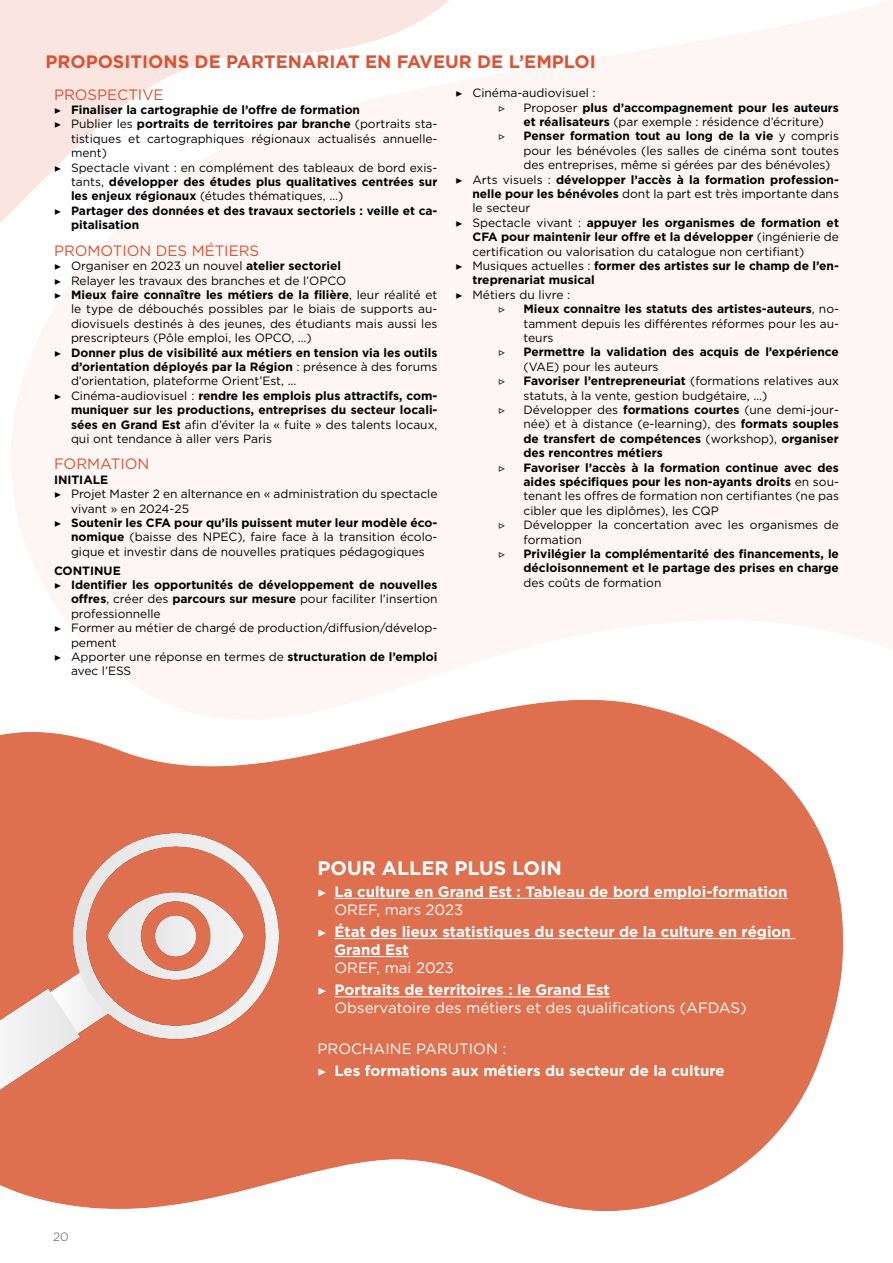
<style>
.page{position:relative;width:893px;height:1263px;background:#fff}
.page>*{position:absolute;margin:0;border:0;box-sizing:border-box;transform-origin:0 0}
.t1{font:700 19.5px "Gotham";color:#fff}
.t2{font:700 18px "Gotham";color:#df5134}
.t3{font:700 15px/18px "Gotham";color:#fff}
.t4{font:15px "Gotham";color:#fff}
.t5{font:15px "Gotham";color:#df5134}
.t6{font:700 12px/14.4px "Gotham";color:#000}
.t7{font:12px/14.4px "Gotham";color:#000}
.t8{font:12px "Minion Pro";color:#000}
.t9{font:300 12px "Gotham";color:#575756}
.s1{font-family:"Minion Pro";font-weight:400}
.s2{font-weight:400}
.s3{font-family:"Minion Pro"}
.s4{font-weight:700}
</style>
<div class="page">
<img style="left:0;top:0;width:893px;height:1211px">
<hr style="left:334px;top:898px;width:453px;height:1px;background:#fff">
<hr style="left:334px;top:938px;width:461px;height:1px;background:#fff">
<hr style="left:334px;top:956px;width:75px;height:1px;background:#fff">
<hr style="left:334px;top:996px;width:276px;height:1px;background:#fff">
<img style="left:0;top:833px;width:279px;height:294px">
<h2 class="t2" style="left:45px;top:50px;width:552px">PROPOSITIONS DE PARTENARIAT EN FAVEUR DE L’EMPLOI</h2>
<p class="t5" style="left:54px;top:85px;width:111px">PROSPECTIVE</p>
<p class="t6" style="left:54px;top:102px;width:308px"><span class="s1">▶</span> Finaliser la cartographie de l’offre de formation</p>
<p class="t6" style="left:54px;top:117px;width:385px"><span class="s1">▶</span> <span class="s2">Publier les</span> portraits de territoires par branche <span class="s2">(portraits sta-</span></p>
<p class="t7" style="left:71px;top:131px;width:368px">tistiques et cartographiques régionaux actualisés annuelle-</p>
<p class="t7" style="left:71px;top:145px;width:37px">ment)</p>
<p class="t7" style="left:54px;top:160px;width:385px"><span class="s3">▶</span> Spectacle vivant : en complément des tableaux de bord exis-</p>
<p class="t6" style="left:71px;top:174px;width:368px"><span class="s2">tants,</span> développer des études plus qualitatives centrées sur</p>
<p class="t7" style="left:71px;top:189px;width:274px"><span class="s4">les enjeux régionaux</span> (études thématiques, …)</p>
<p class="t6" style="left:54px;top:203px;width:385px"><span class="s1">▶</span> Partager des données et des travaux sectoriels : veille et ca-</p>
<p class="t6" style="left:71px;top:218px;width:70px">pitalisation</p>
<p class="t5" style="left:54px;top:241px;width:207px">PROMOTION DES MÉTIERS</p>
<p class="t7" style="left:54px;top:258px;width:289px"><span class="s3">▶</span> Organiser en 2023 un nouvel <span class="s4">atelier sectoriel</span></p>
<p class="t7" style="left:54px;top:273px;width:294px"><span class="s3">▶</span> Relayer les travaux des branches et de l’OPCO</p>
<p class="t6" style="left:54px;top:287px;width:385px"><span class="s1">▶</span> Mieux faire connaître les métiers de la filière<span class="s2">, leur réalité et</span></p>
<p class="t7" style="left:71px;top:302px;width:368px">le type de débouchés possibles par le biais de supports au-</p>
<p class="t7" style="left:71px;top:316px;width:368px">diovisuels destinés à des jeunes, des étudiants mais aussi les</p>
<p class="t7" style="left:71px;top:330px;width:242px">prescripteurs (Pôle emploi, les OPCO, …)</p>
<p class="t6" style="left:54px;top:345px;width:385px"><span class="s1">▶</span> Donner plus de visibilité aux métiers en tension via les outils</p>
<p class="t6" style="left:71px;top:359px;width:368px">d’orientation déployés par la Région <span class="s2">: présence à des forums</span></p>
<p class="t7" style="left:71px;top:374px;width:227px">d’orientation, plateforme Orient’Est, ...</p>
<p class="t6" style="left:54px;top:388px;width:385px"><span class="s1">▶</span> <span class="s2">Cinéma-audiovisuel :</span> rendre les emplois plus attractifs, com-</p>
<p class="t6" style="left:71px;top:403px;width:368px">muniquer sur les productions, entreprises du secteur locali-</p>
<p class="t7" style="left:71px;top:417px;width:368px"><span class="s4">sées en Grand Est</span> afin d’éviter la « fuite » des talents locaux,</p>
<p class="t7" style="left:71px;top:431px;width:202px">qui ont tendance à aller vers Paris</p>
<p class="t5" style="left:54px;top:454px;width:97px">FORMATION</p>
<p class="t6" style="left:54px;top:472px;width:56px">INITIALE</p>
<p class="t7" style="left:54px;top:486px;width:385px"><span class="s3">▶</span> Projet Master 2 en alternance en « administration du spectacle</p>
<p class="t7" style="left:71px;top:501px;width:120px">vivant » en 2024-25</p>
<p class="t6" style="left:54px;top:515px;width:385px"><span class="s1">▶</span> Soutenir les CFA pour qu’ils puissent muter leur modèle éco-</p>
<p class="t7" style="left:71px;top:530px;width:368px"><span class="s4">nomique</span> (baisse des NPEC), faire face à la transition écolo-</p>
<p class="t7" style="left:71px;top:544px;width:355px">gique et investir dans de nouvelles pratiques pédagogiques</p>
<p class="t6" style="left:54px;top:563px;width:68px">CONTINUE</p>
<p class="t6" style="left:54px;top:577px;width:385px"><span class="s1">▶</span> Identifier les opportunités de développement de nouvelles</p>
<p class="t7" style="left:71px;top:592px;width:368px"><span class="s4">offres</span>, créer des <span class="s4">parcours sur mesure</span> pour faciliter l’insertion</p>
<p class="t7" style="left:71px;top:606px;width:91px">professionnelle</p>
<p class="t7" style="left:54px;top:620px;width:385px"><span class="s3">▶</span> Former au métier de chargé de production/diffusion/dévelop-</p>
<p class="t7" style="left:71px;top:635px;width:47px">pement</p>
<p class="t7" style="left:54px;top:649px;width:385px"><span class="s3">▶</span> Apporter une réponse en termes de <span class="s4">structuration de l’emploi</span></p>
<p class="t7" style="left:71px;top:664px;width:62px">avec l’ESS</p>
<p class="t7" style="left:455px;top:85px;width:142px"><span class="s3">▶</span> Cinéma-audiovisuel :</p>
<p class="t8" style="left:498px;top:100px;width:9px">▷</p>
<p class="t6" style="left:523px;top:100px;width:317px"><span class="s2">Proposer</span> plus d’accompagnement pour les auteurs et réalisateurs <span class="s2">(par exemple : résidence d’écriture)</span></p>
<p class="t8" style="left:498px;top:129px;width:9px">▷</p>
<p class="t6" style="left:523px;top:129px;width:317px">Penser formation tout au long de la vie <span class="s2">y compris</span></p>
<p class="t7" style="left:523px;top:143px;width:317px">pour les bénévoles (les salles de cinéma sont toutes</p>
<p class="t7" style="left:523px;top:157px;width:308px">des entreprises, même si gérées par des bénévoles)</p>
<p class="t6" style="left:455px;top:172px;width:385px"><span class="s1">▶</span> <span class="s2">Arts visuels :</span> développer l’accès à la formation profession-</p>
<p class="t7" style="left:472px;top:186px;width:368px"><span class="s4">nelle pour les bénévoles</span> dont la part est très importante dans</p>
<p class="t7" style="left:472px;top:201px;width:59px">le secteur</p>
<p class="t6" style="left:455px;top:215px;width:385px"><span class="s1">▶</span> <span class="s2">Spectacle vivant :</span> appuyer les organismes de formation et</p>
<p class="t6" style="left:472px;top:230px;width:368px">CFA pour maintenir leur offre et la développer <span class="s2">(ingénierie de</span></p>
<p class="t7" style="left:472px;top:244px;width:333px">certification ou valorisation du catalogue non certifiant)</p>
<p class="t6" style="left:455px;top:258px;width:385px"><span class="s1">▶</span> <span class="s2">Musiques actuelles :</span> former des artistes sur le champ de l’en-</p>
<p class="t6" style="left:472px;top:273px;width:124px">treprenariat musical</p>
<p class="t7" style="left:455px;top:287px;width:116px"><span class="s3">▶</span> Métiers du livre :</p>
<p class="t8" style="left:498px;top:301px;width:9px">▷</p>
<p class="t7" style="left:523px;top:301px;width:317px;text-align:justify"><span class="s4">Mieux connaitre les statuts des artistes-auteurs</span>, no&shy;tamment depuis les différentes réformes pour les au&shy;teurs</p>
<p class="t8" style="left:498px;top:345px;width:9px">▷</p>
<p class="t6" style="left:523px;top:345px;width:317px">Permettre la validation des acquis de l’expérience</p>
<p class="t7" style="left:523px;top:359px;width:137px">(VAE) pour les auteurs</p>
<p class="t8" style="left:498px;top:373px;width:9px">▷</p>
<p class="t7" style="left:523px;top:373px;width:317px"><span class="s4">Favoriser l’entrepreneuriat</span> (formations relatives aux statuts, à la vente, gestion budgétaire, …)</p>
<p class="t8" style="left:498px;top:402px;width:9px">▷</p>
<p class="t6" style="left:523px;top:402px;width:317px;text-align:justify"><span class="s2">Développer des</span> formations courtes <span class="s2">(une demi-jour&shy;née) et à distance (e-learning), des</span> formats souples de transfert de compétences <span class="s2">(workshop),</span> organiser des rencontres métiers</p>
<p class="t8" style="left:498px;top:460px;width:9px">▷</p>
<p class="t6" style="left:523px;top:460px;width:317px;text-align:justify">Favoriser l’accès à la formation continue avec des aides spécifiques pour les non-ayants droits <span class="s2">en sou&shy;tenant les offres de formation non certifiantes (ne pas cibler que les diplômes), les CQP</span></p>
<p class="t8" style="left:498px;top:517px;width:9px">▷</p>
<p class="t7" style="left:523px;top:517px;width:317px">Développer la concertation avec les organismes de formation</p>
<p class="t8" style="left:498px;top:546px;width:9px">▷</p>
<p class="t6" style="left:523px;top:546px;width:317px">Privilégier la complémentarité des financements, le décloisonnement et le partage des prises en charge</p>
<p class="t7" style="left:523px;top:575px;width:139px">des coûts de formation</p>
<p class="t9" style="left:53px;top:1229px;width:17px">20</p>
<h1 class="t1" style="left:317px;top:855px;width:246px">POUR ALLER PLUS LOIN</h1>
<p class="t3" style="left:334px;top:882px;width:454px;text-indent:-17px"><span class="s1">▶</span> La culture en Grand Est : Tableau de bord emploi-formation<br><span class="s2">OREF, mars 2023</span></p>
<p class="t3" style="left:334px;top:923px;width:458px;text-indent:-17px"><span class="s1">▶</span> État des lieux statistiques du secteur de la culture en région<br>Grand Est</p>
<p class="t3" style="left:317px;top:956px;width:294px;line-height:22.2px;text-indent:17px"><span class="s2">OREF, mai 2023<br></span><span class="s1">▶</span> Portraits de territoires : le Grand Est</p>
<p class="t4" style="left:334px;top:998px;width:414px">Observatoire des métiers et des qualifications (AFDAS)</p>
<p class="t3" style="left:317px;top:1037px;width:409px;line-height:22.2px"><span class="s2">PROCHAINE PARUTION :<br></span><span class="s1">▶</span> Les formations aux métiers du secteur de la culture</p>
</div>
